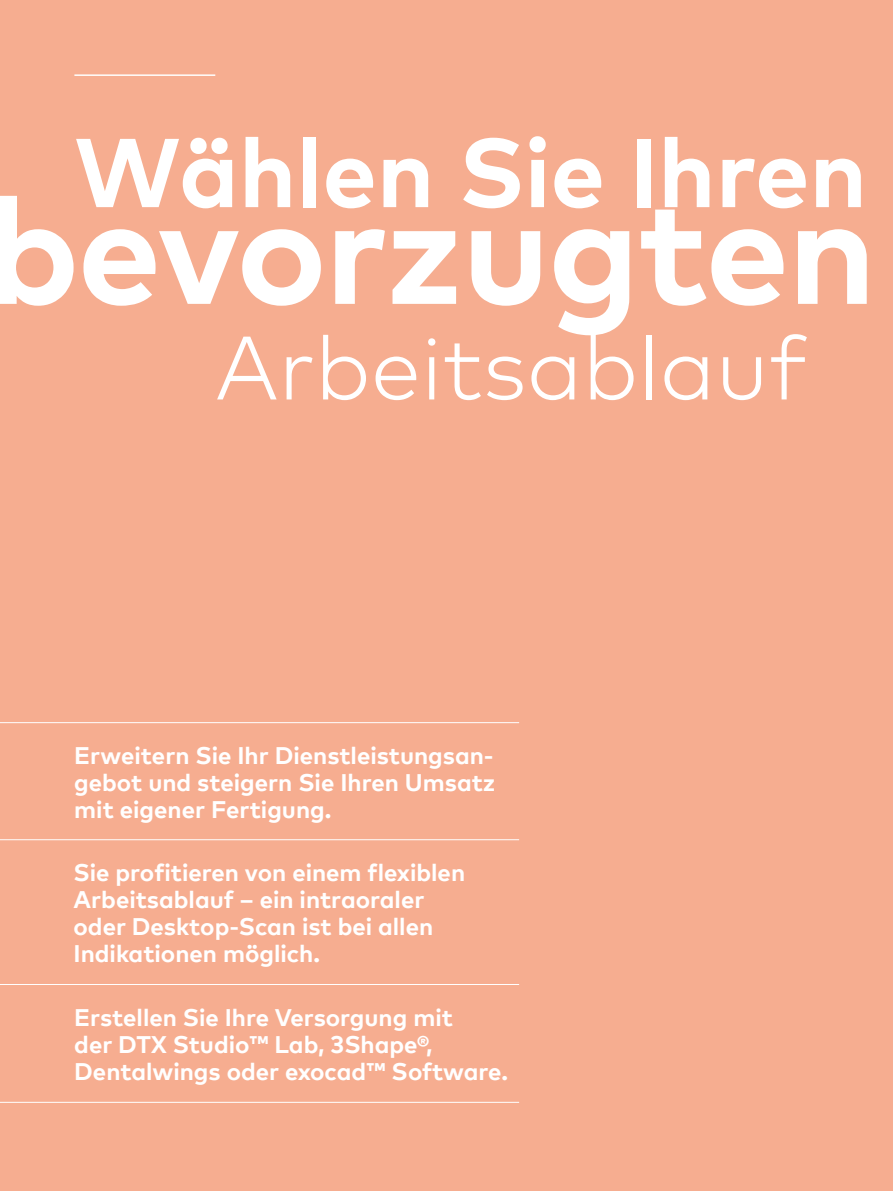
<style>
.page{position:relative;width:893px;height:1191px;background:#f6ad90}
.page>*{position:absolute;margin:0;border:0;box-sizing:border-box;transform-origin:0 0}
.t1{font:700 150px "Mark Pro";letter-spacing:-.01em;color:#fff}
.t2{font:700 97.5px "Mark Pro";color:#fff}
.t3{font:300 89.7px "Mark Pro";color:#fff}
.t4{font:700 24px/27px "Mark Pro";color:#fff}
</style>
<div class="page">
<hr style="left:74px;top:74px;width:141px;height:2px;background:#fff">
<hr style="left:0;top:839px;width:519px;height:1px;background:#fff">
<hr style="left:0;top:984px;width:519px;height:1px;background:#fff">
<hr style="left:0;top:1102px;width:519px;height:1px;background:#fff">
<hr style="left:0;top:722px;width:519px;height:1px;background:#fff">
<h2 class="t2" style="left:74px;top:99px;width:794px">Wählen Sie Ihren</h2>
<h1 class="t1" style="left:-13px;top:137px;width:891px">bevorzugten</h1>
<h3 class="t3" style="left:215px;top:300px;width:594px">Arbeitsablauf</h3>
<p class="t4" style="left:74px;top:739px;width:423px;text-align:justify">Erweitern Sie Ihr Dienstleistungsan&shy;gebot und steigern Sie Ihren Umsatz mit eigener Fertigung.</p>
<p class="t4" style="left:74px;top:856px;width:393px">Sie profitieren von einem flexiblen<br>Arbeitsablauf – ein intraoraler oder Desktop-Scan ist bei allen<br>Indikationen möglich.</p>
<p class="t4" style="left:74px;top:1001px;width:435px">Erstellen Sie Ihre Versorgung mit<br>der DTX Studio™ Lab, 3Shape®,<br>Dentalwings oder exocad™ Software.</p>
</div>
